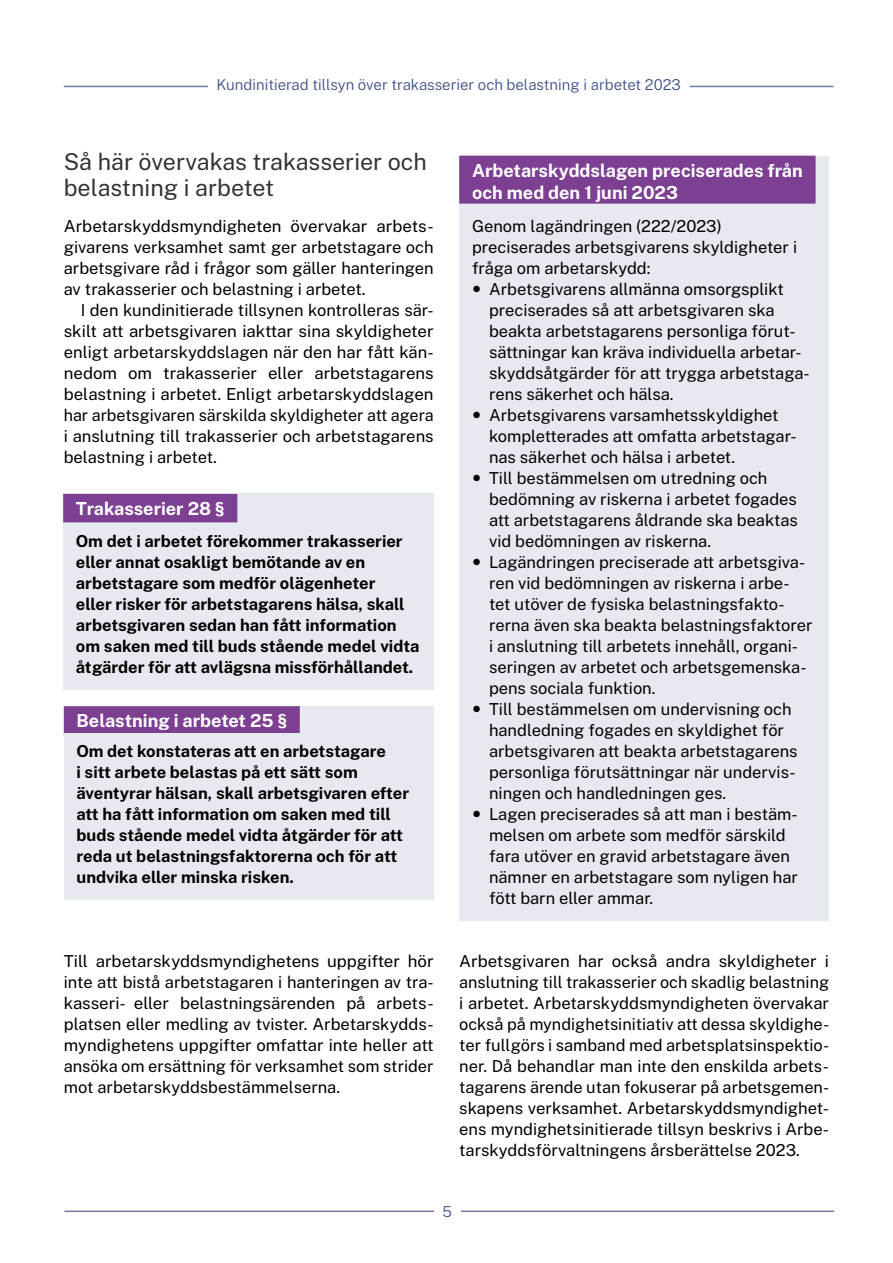
<style>
.page{position:relative;width:893px;height:1263px;background:#fff}
.page>*{position:absolute;margin:0;border:0;box-sizing:border-box;transform-origin:0 0}
.Väliotsikko_kopio{font:23.25px/25.5px "Public Sans";color:#333}
.Korostusotsikko_2r{font:700 18px/21.6px "Public Sans";color:#fff}
.Korostusotsikko{font:700 18px "Public Sans";color:#fff}
.Korostuslaatikko_lue{font:16.5px/21px "Public Sans";color:#000}
.Alkuleipis_ylavali{font:16.5px/21px "Public Sans";color:#000;text-align:justify}
.Korostuslaatikko_eiy{font:700 16.5px/21px "Public Sans";color:#000}
.Leipis{font:16.5px/21px "Public Sans";color:#000;text-align:justify}
.Alkuleipis{font:16.5px/21px "Public Sans";color:#000}
.Korostuslaatikko_ei{font:16.5px/21px "Public Sans";color:#000}
.t1{font:300 15px "Public Sans";color:#3e508a}
</style>
<div class="page">
<hr style="left:64px;top:86px;width:769px;height:1px;background:#6e7ca7">
<div style="left:208px;top:68px;width:481px;height:34px;background:#fff"></div>
<hr style="left:64px;top:1210px;width:770px;height:2px;background:#6e7ca7">
<div style="left:434px;top:1194px;width:26px;height:35px;background:#fff"></div>
<div style="left:63px;top:493px;width:370px;height:34px;background:#e7e9f0"></div>
<div style="left:63px;top:494px;width:174px;height:28px;background:#7d3f92"></div>
<div style="left:63px;top:523px;width:370px;height:167px;background:#e7e9f0"></div>
<div style="left:64px;top:706px;width:370px;height:33px;background:#e7e9f0"></div>
<div style="left:64px;top:706px;width:236px;height:29px;background:#7d3f92"></div>
<div style="left:64px;top:733px;width:370px;height:167px;background:#e7e9f0"></div>
<div style="left:459px;top:156px;width:370px;height:55px;background:#e7e9f0"></div>
<div style="left:459px;top:156px;width:357px;height:48px;background:#7d3f92"></div>
<div style="left:459px;top:208px;width:370px;height:83px;background:#e7e9f0"></div>
<div style="left:459px;top:279px;width:370px;height:138px;background:#e7e9f0"></div>
<div style="left:459px;top:405px;width:370px;height:75px;background:#e7e9f0"></div>
<div style="left:459px;top:468px;width:370px;height:96px;background:#e7e9f0"></div>
<div style="left:459px;top:552px;width:370px;height:159px;background:#e7e9f0"></div>
<div style="left:459px;top:699px;width:370px;height:117px;background:#e7e9f0"></div>
<div style="left:459px;top:804px;width:370px;height:117px;background:#e7e9f0"></div>
<p class="t1" style="left:216px;top:75px;width:466px">Kundinitierad tillsyn över trakasserier och belastning i arbetet 2023</p>
<h3 class="Väliotsikko_kopio" style="left:64px;top:148px;width:364px">Så här övervakas trakasserier och belastning i arbetet</h3>
<p class="Alkuleipis" style="left:64px;top:215px;width:371px">Arbetarskyddsmyndigheten övervakar arbets&shy;givarens verksamhet samt ger arbetstagare och arbetsgivare råd i frågor som gäller hanteringen av trakasserier och belastning i arbetet.</p>
<p class="Leipis" style="left:64px;top:299px;width:371px;text-indent:17px">I den kundinitierade tillsynen kontrolleras sär&shy;skilt att arbetsgivaren iakttar sina skyldigheter enligt arbetarskyddslagen när den har fått kän&shy;nedom om trakasserier eller arbetstagarens belastning i arbetet. Enligt arbetarskyddslagen har arbetsgivaren särskilda skyldigheter att agera i anslutning till trakasserier och arbetstagarens belastning i arbetet.</p>
<h3 class="Korostusotsikko" style="left:76px;top:495px;width:150px">Trakasserier 28 §</h3>
<p class="Korostuslaatikko_eiy" style="left:76px;top:529px;width:345px">Om det i arbetet förekommer trakasserier eller annat osakligt bemötande av en arbetstagare som medför olägenheter<br>eller risker för arbetstagarens hälsa, skall arbetsgivaren sedan han fått information om saken med till buds stående medel vidta åtgärder för att avlägsna missförhållandet.</p>
<h3 class="Korostusotsikko" style="left:77px;top:707px;width:212px">Belastning i arbetet 25 §</h3>
<p class="Korostuslaatikko_eiy" style="left:77px;top:739px;width:334px">Om det konstateras att en arbetstagare<br>i sitt arbete belastas på ett sätt som äventyrar hälsan, skall arbetsgivaren efter att ha fått information om saken med till buds stående medel vidta åtgärder för att reda ut belastningsfaktorerna och för att undvika eller minska risken.</p>
<h3 class="Korostusotsikko_2r" style="left:472px;top:159px;width:332px">Arbetarskyddslagen preciserades från och med den 1 juni 2023</h3>
<p class="Korostuslaatikko_ei" style="left:472px;top:215px;width:327px">Genom lagändringen (222/2023) preciserades arbetsgivarens skyldigheter i fråga om arbetarskydd:</p>
<p class="Korostuslaatikko_lue" style="left:489px;top:278px;width:322px">Arbetsgivarens allmänna omsorgsplikt preciserades så att arbetsgivaren ska beakta arbetstagarens personliga förut&shy;sättningar kan kräva individuella arbetar&shy;skyddsåtgärder för att trygga arbetstaga&shy;rens säkerhet och hälsa.</p>
<p class="Korostuslaatikko_lue" style="left:489px;top:404px;width:309px">Arbetsgivarens varsamhetsskyldighet kompletterades att omfatta arbetstagar&shy;nas säkerhet och hälsa i arbetet.</p>
<p class="Korostuslaatikko_lue" style="left:489px;top:467px;width:310px">Till bestämmelsen om utredning och bedömning av riskerna i arbetet fogades att arbetstagarens åldrande ska beaktas vid bedömningen av riskerna.</p>
<p class="Korostuslaatikko_lue" style="left:489px;top:551px;width:325px">Lagändringen preciserade att arbetsgiva&shy;ren vid bedömningen av riskerna i arbe&shy;tet utöver de fysiska belastningsfakto&shy;rerna även ska beakta belastningsfaktorer i anslutning till arbetets innehåll, organi&shy;seringen av arbetet och arbetsgemenska&shy;pens sociala funktion.</p>
<p class="Korostuslaatikko_lue" style="left:489px;top:698px;width:310px">Till bestämmelsen om undervisning och handledning fogades en skyldighet för arbetsgivaren att beakta arbetstagarens personliga förutsättningar när undervis&shy;ningen och handledningen ges.</p>
<p class="Korostuslaatikko_lue" style="left:489px;top:803px;width:310px">Lagen preciserades så att man i bestäm&shy;melsen om arbete som medför särskild fara utöver en gravid arbetstagare även nämner en arbetstagare som nyligen har fött barn eller ammar.</p>
<p class="Alkuleipis_ylavali" style="left:64px;top:950px;width:371px">Till arbetarskyddsmyndighetens uppgifter hör inte att bistå arbetstagaren i hanteringen av tra&shy;kasseri- eller belastningsärenden på arbets&shy;platsen eller medling av tvister. Arbetarskydds&shy;myndighetens uppgifter omfattar inte heller att ansöka om ersättning för verksamhet som strider mot arbetarskyddsbestämmelserna.</p>
<p class="Alkuleipis_ylavali" style="left:459px;top:950px;width:371px">Arbetsgivaren har också andra skyldigheter i anslutning till trakasserier och skadlig belastning i arbetet. Arbetarskyddsmyndigheten övervakar också på myndighetsinitiativ att dessa skyldighe&shy;ter fullgörs i samband med arbetsplatsinspektio&shy;ner. Då behandlar man inte den enskilda arbets&shy;tagarens ärende utan fokuserar på arbetsgemen&shy;skapens verksamhet. Arbetarskyddsmyndighet&shy;ens myndighetsinitierade tillsyn beskrivs i Arbe&shy;tarskyddsförvaltningens årsberättelse 2023.</p>
<p class="t1" style="left:442px;top:1201px;width:11px">5</p>
</div>
